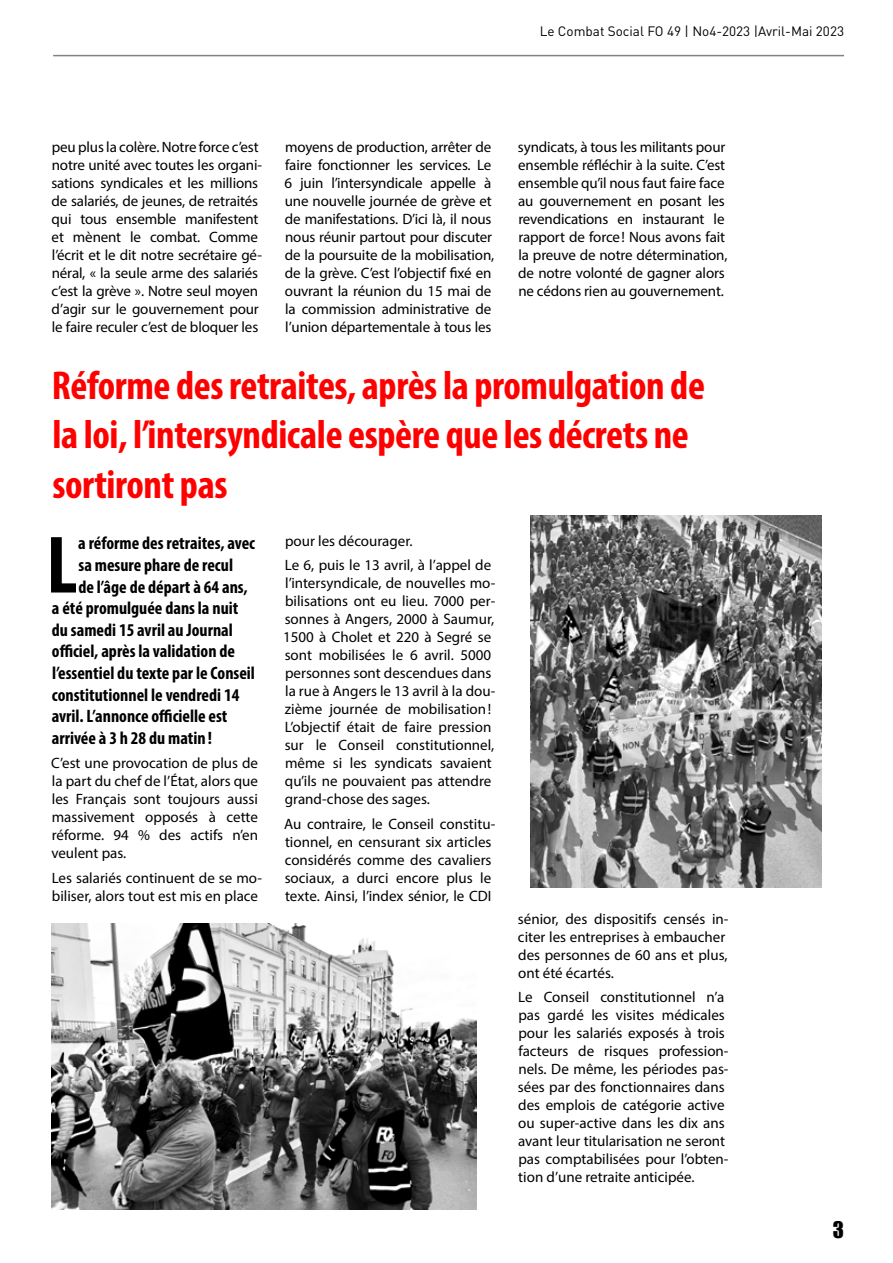
<style>
.page{position:relative;width:893px;height:1263px;background:#fff}
.page>*{position:absolute;margin:0;border:0;box-sizing:border-box;transform-origin:0 0}
.t1{font:700 condensed 82.05px "Myriad Pro";color:#000}
.t2{font:700 condensed 40.5px/49.5px "Myriad Pro";letter-spacing:-.01em;color:#f00}
.t3{font:21px "Impact";color:#000}
.t4{font:700 condensed 18px "Myriad Pro";color:#000}
.t5{font:15px/18px "Myriad Pro";letter-spacing:-.005em;color:#000}
.t6{font:13.5px "DIN Pro";color:#000}
</style>
<div class="page">
<hr style="left:53px;top:55px;width:791px;height:1px;background:#808285">
<img style="left:51px;top:923px;width:425px;height:287px">
<img style="left:531px;top:515px;width:290px;height:373px">
<p class="t6" style="left:540px;top:21px;width:306px">Le Combat Social FO 49 | No4-2023 |Avril-Mai 2023</p>
<p class="t5" style="left:51px;top:137px;width:212px">peu plus la colère. Notre force c’est notre unité avec toutes les organi&shy;sations syndicales et les millions de salariés, de jeunes, de retraités qui tous ensemble manifestent et mènent le combat. Comme l’écrit et le dit notre secrétaire gé&shy;néral, « la seule arme des salariés c’est la grève ». Notre seul moyen d’agir sur le gouvernement pour le faire reculer c’est de bloquer les</p>
<p class="t5" style="left:285px;top:137px;width:211px">moyens de production, arrêter de faire fonctionner les services. Le 6 juin l’intersyndicale appelle à une nouvelle journée de grève et de manifestations. D’ici là, il nous nous réunir partout pour discuter de la poursuite de la mobilisation, de la grève. C’est l’objectif fixé en ouvrant la réunion du 15 mai de la commission administrative de l’union départementale à tous les</p>
<p class="t5" style="left:518px;top:137px;width:211px">syndicats, à tous les militants pour ensemble réfléchir à la suite. C’est ensemble qu’il nous faut faire face au gouvernement en posant les revendications en instaurant le rapport de force! Nous avons fait la preuve de notre détermination, de notre volonté de gagner alors ne cédons rien au gouvernement.</p>
<h2 class="t2" style="left:52px;top:360px;width:654px">Réforme des retraites, après la promulgation de la loi, l’intersyndicale espère que les décrets ne sortiront pas</h2>
<h1 class="t1" style="left:46px;top:514px;width:33px">L</h1>
<p class="t4" style="left:78px;top:532px;width:178px">a réforme des retraites, avec</p>
<p class="t5" style="left:285px;top:528px;width:208px;line-height:24.3px">pour les décourager.<br>Le 6, puis le 13 avril, à l’appel de</p>
<p class="t5" style="left:283px;top:574px;width:214px">l’intersyndicale, de nouvelles mo&shy;bilisations ont eu lieu. 7000 per&shy;sonnes à Angers, 2000 à Saumur,<br>1500 à Cholet et 220 à Segré se sont mobilisées le 6 avril. 5000 personnes sont descendues dans la rue à Angers le 13 avril à la dou&shy;zième journée de mobilisation!<br>L’objectif était de faire pression sur le Conseil constitutionnel, même si les syndicats savaient qu’ils ne pouvaient pas attendre grand-chose des sages.</p>
<p class="t5" style="left:284px;top:814px;width:213px">Au contraire, le Conseil constitu&shy;tionnel, en censurant six articles considérés comme des cavaliers sociaux, a durci encore plus le texte. Ainsi, l’index sénior, le CDI</p>
<p class="t4" style="left:79px;top:554px;width:156px">sa mesure phare de recul</p>
<p class="t4" style="left:78px;top:575px;width:171px">de l’âge de départ à 64 ans,</p>
<p class="t4" style="left:52px;top:597px;width:188px">a été promulguée dans la nuit</p>
<p class="t4" style="left:52px;top:618px;width:183px">du samedi 15 avril au Journal</p>
<p class="t4" style="left:52px;top:640px;width:185px">officiel, après la validation de</p>
<p class="t4" style="left:52px;top:662px;width:204px">l’essentiel du texte par le Conseil</p>
<p class="t4" style="left:52px;top:683px;width:189px">constitutionnel le vendredi 14</p>
<p class="t4" style="left:52px;top:705px;width:177px">avril. L’annonce officielle est</p>
<p class="t4" style="left:52px;top:726px;width:162px">arrivée à 3 h 28 du matin !</p>
<p class="t5" style="left:51px;top:754px;width:208px;text-align:justify">C’est une provocation de plus de la part du chef de l’État, alors que les Français sont toujours aussi massivement opposés à cette réforme. 94 % des actifs n’en veulent pas.</p>
<p class="t5" style="left:52px;top:868px;width:212px">Les salariés continuent de se mo&shy;biliser, alors tout est mis en place</p>
<p class="t5" style="left:518px;top:909px;width:212px">sénior, des dispositifs censés in&shy;citer les entreprises à embaucher des personnes de 60 ans et plus, ont été écartés.</p>
<p class="t5" style="left:518px;top:988px;width:212px">Le Conseil constitutionnel n’a pas gardé les visites médicales pour les salariés exposés à trois facteurs de risques profession&shy;nels. De même, les périodes pas&shy;sées par des fonctionnaires dans des emplois de catégorie active ou super-active dans les dix ans avant leur titularisation ne seront pas comptabilisées pour l’obten&shy;tion d’une retraite anticipée.</p>
<h3 class="t3" style="left:833px;top:1213px;width:13px">3</h3>
</div>
